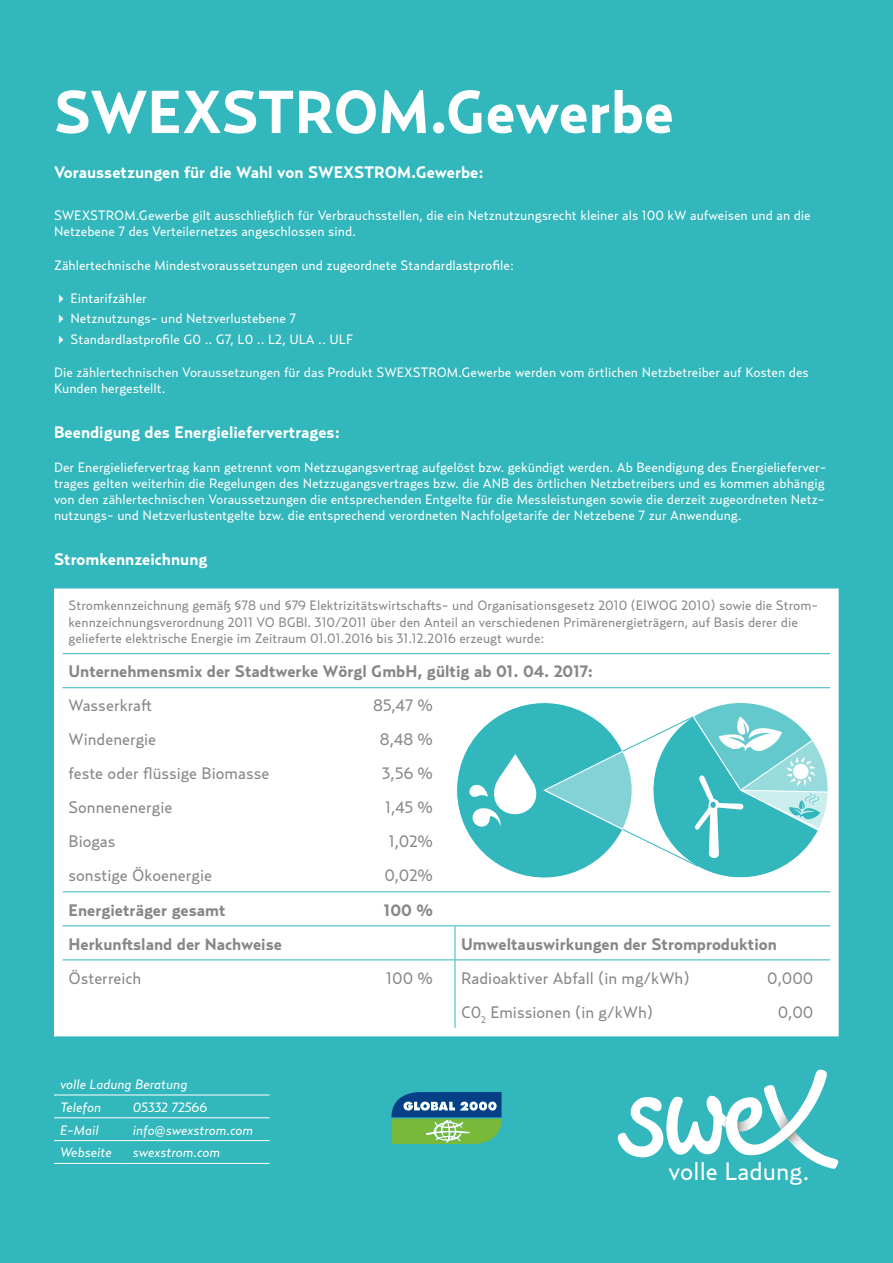
<style>
.page{position:relative;width:893px;height:1263px;background:#31b7bc}
.page>*{position:absolute;margin:0;border:0;box-sizing:border-box;transform-origin:0 0}
.t1{font:700 60px "Relay";color:#fff}
.t2{font:24.9px "Relay";color:#fff}
.t3{font:16.5px "Relay";color:#878787}
.t4{font:700 16.5px "Relay";color:#878787}
.t5{font:700 16.5px "Relay";color:#fff}
.t6{font:13.5px/16.2px "Relay";color:#fff}
.t7{font:13.5px/16.2px "Relay";color:#878787}
.t8{font:italic 13.5px/22.8px "Relay";color:#fff}
</style>
<div class="page">
<div style="left:54px;top:588px;width:785px;height:448px;background:#fff"></div>
<hr style="left:63px;top:653px;width:392px;height:1px;background:#31b7bc">
<hr style="left:455px;top:653px;width:375px;height:1px;background:#31b7bc">
<hr style="left:63px;top:687px;width:392px;height:1px;background:#31b7bc">
<hr style="left:455px;top:687px;width:375px;height:1px;background:#31b7bc">
<hr style="left:63px;top:891px;width:392px;height:1px;background:#31b7bc">
<hr style="left:455px;top:891px;width:375px;height:1px;background:#31b7bc">
<hr style="left:63px;top:925px;width:392px;height:1px;background:#31b7bc">
<hr style="left:455px;top:925px;width:375px;height:1px;background:#31b7bc">
<hr style="left:63px;top:959px;width:392px;height:1px;background:#31b7bc">
<hr style="left:455px;top:959px;width:375px;height:1px;background:#31b7bc">
<hr style="left:455px;top:926px;width:1px;height:33px;background:#31b7bc">
<hr style="left:455px;top:960px;width:1px;height:34px;background:#31b7bc">
<hr style="left:455px;top:994px;width:1px;height:34px;background:#31b7bc">
<hr style="left:54px;top:1095px;width:73px;height:1px;background:#fff">
<hr style="left:127px;top:1095px;width:143px;height:1px;background:#fff">
<hr style="left:54px;top:1117px;width:73px;height:1px;background:#fff">
<hr style="left:127px;top:1117px;width:143px;height:1px;background:#fff">
<hr style="left:54px;top:1140px;width:73px;height:1px;background:#fff">
<hr style="left:127px;top:1140px;width:143px;height:1px;background:#fff">
<hr style="left:54px;top:1163px;width:73px;height:1px;background:#fff">
<hr style="left:127px;top:1163px;width:143px;height:1px;background:#fff">
<svg style="left:617px;top:1069px;width:221px;height:100px"></svg>
<svg style="left:455px;top:701px;width:373px;height:178px"></svg>
<svg style="left:391px;top:1092px;width:111px;height:52px;background:#58957c"></svg>
<h1 class="t1" style="left:54px;top:75px;width:621px">SWEXSTROM.Gewerbe</h1>
<p class="t5" style="left:54px;top:163px;width:431px">Voraussetzungen für die Wahl von SWEXSTROM.Gewerbe:</p>
<p class="t6" style="left:54px;top:207px;width:758px">SWEXSTROM.Gewerbe gilt ausschließlich für Verbrauchsstellen, die ein Netznutzungsrecht kleiner als 100 kW aufweisen und an die<br>Netzebene 7 des Verteilernetzes angeschlossen sind.</p>
<p class="t6" style="left:54px;top:257px;width:461px">Zählertechnische Mindestvoraussetzungen und zugeordnete Standardlastprofile:</p>
<p class="t6" style="left:54px;top:290px;width:94px">✔ Eintarifzähler</p>
<p class="t6" style="left:54px;top:310px;width:244px">✔ Netznutzungs- und Netzverlustebene 7</p>
<p class="t6" style="left:54px;top:331px;width:301px">✔ Standardlastprofile G0 .. G7, L0 .. L2, ULA .. ULF</p>
<p class="t6" style="left:54px;top:364px;width:756px">Die zählertechnischen Voraussetzungen für das Produkt SWEXSTROM.Gewerbe werden vom örtlichen Netzbetreiber auf Kosten des<br>Kunden hergestellt.</p>
<p class="t5" style="left:54px;top:422px;width:287px">Beendigung des Energieliefervertrages:</p>
<p class="t6" style="left:54px;top:459px;width:774px">Der Energieliefervertrag kann getrennt vom Netzzugangsvertrag aufgelöst bzw. gekündigt werden. Ab Beendigung des Energielieferver&shy;trages gelten weiterhin die Regelungen des Netzzugangsvertrages bzw. die ANB des örtlichen Netzbetreibers und es kommen abhängig von den zählertechnischen Voraussetzungen die entsprechenden Entgelte für die Messleistungen sowie die derzeit zugeordneten Netz&shy;nutzungs- und Netzverlustentgelte bzw. die entsprechend verordneten Nachfolgetarife der Netzebene 7 zur Anwendung.</p>
<p class="t5" style="left:54px;top:550px;width:155px">Stromkennzeichnung</p>
<p class="t7" style="left:69px;top:597px;width:751px">Stromkennzeichnung gemäß §78 und §79 Elektrizitätswirtschafts- und Organisationsgesetz 2010 (ElWOG 2010) sowie die Strom&shy;kennzeichnungsverordnung 2011 VO BGBl. 310/2011 über den Anteil an verschiedenen Primärenergieträgern, auf Basis derer die gelieferte elektrische Energie im Zeitraum 01.01.2016 bis 31.12.2016 erzeugt wurde:</p>
<p class="t4" style="left:69px;top:661px;width:526px">Unternehmensmix der Stadtwerke Wörgl GmbH, gültig ab 01. 04. 2017:</p>
<p class="t3" style="left:69px;top:695px;width:85px">Wasserkraft</p>
<p class="t3" style="left:373px;top:695px;width:61px">85,47 %</p>
<p class="t3" style="left:69px;top:729px;width:89px">Windenergie</p>
<p class="t3" style="left:380px;top:729px;width:55px">8,48 %</p>
<p class="t3" style="left:69px;top:763px;width:202px">feste oder flüssige Biomasse</p>
<p class="t3" style="left:382px;top:763px;width:52px">3,56 %</p>
<p class="t3" style="left:69px;top:797px;width:105px">Sonnenenergie</p>
<p class="t3" style="left:385px;top:797px;width:49px">1,45 %</p>
<p class="t3" style="left:69px;top:832px;width:48px">Biogas</p>
<p class="t3" style="left:389px;top:832px;width:46px">1,02%</p>
<p class="t3" style="left:69px;top:866px;width:145px">sonstige Ökoenergie</p>
<p class="t3" style="left:384px;top:866px;width:50px">0,02%</p>
<p class="t4" style="left:69px;top:900px;width:158px">Energieträger gesamt</p>
<p class="t4" style="left:384px;top:900px;width:51px">100 %</p>
<p class="t4" style="left:69px;top:934px;width:215px">Herkunftsland der Nachweise</p>
<p class="t4" style="left:461px;top:934px;width:317px">Umweltauswirkungen der Stromproduktion</p>
<p class="t3" style="left:69px;top:968px;width:74px">Österreich</p>
<p class="t3" style="left:386px;top:968px;width:48px">100 %</p>
<p class="t3" style="left:461px;top:968px;width:230px">Radioaktiver Abfall (in mg/kWh)</p>
<p class="t3" style="left:767px;top:968px;width:48px">0,000</p>
<p class="t3" style="left:461px;top:1002px;width:194px">C0<sub>2</sub> Emissionen (in g/kWh)</p>
<p class="t3" style="left:778px;top:1002px;width:37px">0,00</p>
<p class="t8" style="left:60px;top:1073px;width:129px">volle Ladung Beratung<br>Telefon</p>
<p class="t8" style="left:133px;top:1095px;width:76px">05332 72566</p>
<p class="t8" style="left:60px;top:1118px;width:40px">E-Mail</p>
<p class="t8" style="left:133px;top:1118px;width:122px">info@swexstrom.com</p>
<p class="t8" style="left:60px;top:1141px;width:53px">Webseite</p>
<p class="t8" style="left:133px;top:1141px;width:89px">swexstrom.com</p>
<h2 class="t2" style="left:668px;top:1156px;width:143px">volle Ladung.</h2>
</div>
